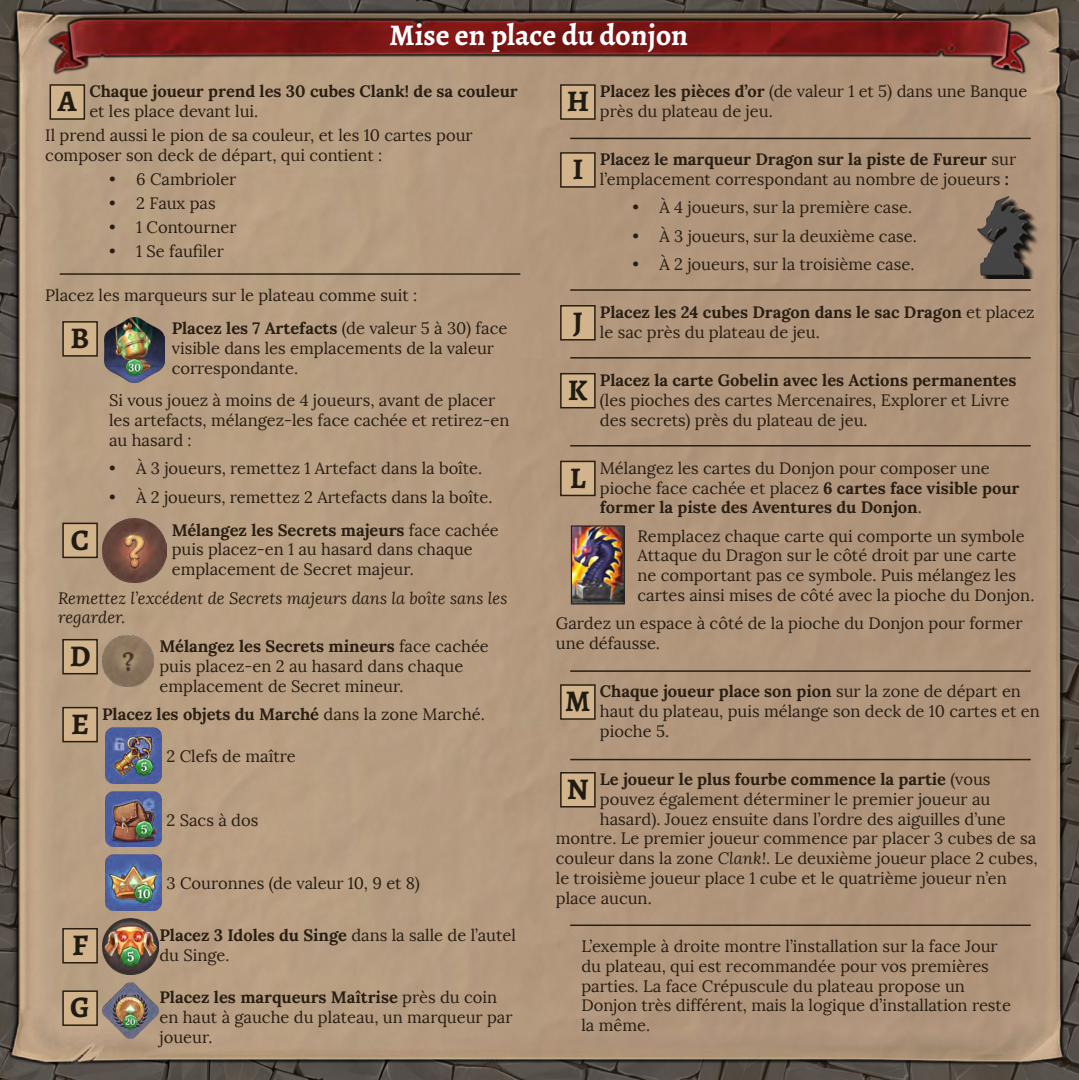
<style>
.page{position:relative;width:1079px;height:1080px;background:#fff}
.page>*{position:absolute;margin:0;border:0;box-sizing:border-box;transform-origin:0 0}
.t1{font:700 30px "Alegreya";color:#fff}
.t2{font:700 30px "Alegreya";color:#211b11}
.t3{font:16.5px/19.8px "Lora";color:#291e13}
.t4{font:700 16.5px/19.8px "Lora";color:#291e13}
.t5{font:italic 16.5px/19.8px "Lora";color:#291e13}
.s1{font-weight:700}
.s2{font-weight:400}
.s3{font-style:italic}
</style>
<div class="page">
<img style="left:0;top:0;width:1078px;height:1080px">
<img style="left:48px;top:17px;width:981px;height:59px">
<div style="left:50px;top:85px;width:34px;height:34px;background:#d1b38c"></div>
<div style="left:50px;top:84px;width:35px;height:36px;border:2px solid #291e13"></div>
<div style="left:63px;top:322px;width:34px;height:34px;background:#d1b38c"></div>
<div style="left:62px;top:321px;width:36px;height:36px;border:2px solid #291e13"></div>
<img style="left:105px;top:317px;width:59px;height:65px">
<div style="left:63px;top:523px;width:34px;height:34px;background:#d1b38c"></div>
<div style="left:62px;top:522px;width:36px;height:36px;border:2px solid #291e13"></div>
<img style="left:103px;top:518px;width:64px;height:64px">
<div style="left:63px;top:639px;width:34px;height:34px;background:#d1b38c"></div>
<div style="left:62px;top:639px;width:36px;height:35px;border:2px solid #291e13"></div>
<img style="left:103px;top:635px;width:51px;height:51px">
<div style="left:63px;top:707px;width:34px;height:34px;background:#d1b38c"></div>
<div style="left:62px;top:707px;width:36px;height:35px;border:2px solid #291e13"></div>
<img style="left:106px;top:727px;width:55px;height:56px">
<img style="left:106px;top:791px;width:55px;height:56px">
<img style="left:106px;top:854px;width:55px;height:56px">
<div style="left:63px;top:928px;width:34px;height:34px;background:#d1b38c"></div>
<div style="left:62px;top:928px;width:36px;height:35px;border:2px solid #291e13"></div>
<img style="left:103px;top:918px;width:56px;height:56px">
<div style="left:63px;top:991px;width:34px;height:34px;background:#d1b38c"></div>
<div style="left:62px;top:990px;width:36px;height:36px;border:2px solid #291e13"></div>
<img style="left:103px;top:982px;width:56px;height:56px">
<div style="left:561px;top:85px;width:34px;height:34px;background:#d1b38c"></div>
<div style="left:560px;top:84px;width:35px;height:36px;border:2px solid #291e13"></div>
<div style="left:561px;top:153px;width:34px;height:34px;background:#d1b38c"></div>
<div style="left:560px;top:152px;width:35px;height:36px;border:2px solid #291e13"></div>
<div style="left:561px;top:306px;width:34px;height:34px;background:#d1b38c"></div>
<div style="left:560px;top:305px;width:35px;height:35px;border:2px solid #291e13"></div>
<div style="left:561px;top:374px;width:34px;height:34px;background:#d1b38c"></div>
<div style="left:560px;top:373px;width:35px;height:35px;border:2px solid #291e13"></div>
<div style="left:561px;top:461px;width:34px;height:34px;background:#d1b38c"></div>
<div style="left:560px;top:461px;width:35px;height:35px;border:2px solid #291e13"></div>
<div style="left:561px;top:685px;width:34px;height:34px;background:#d1b38c"></div>
<div style="left:560px;top:684px;width:35px;height:36px;border:2px solid #291e13"></div>
<div style="left:561px;top:772px;width:34px;height:35px;background:#d1b38c"></div>
<div style="left:560px;top:772px;width:35px;height:35px;border:2px solid #291e13"></div>
<img style="left:573px;top:527px;width:49px;height:75px">
<div style="left:571px;top:525px;width:53px;height:79px;border:1px solid #231f20"></div>
<img style="left:971px;top:193px;width:67px;height:86px">
<hr style="left:570px;top:138px;width:460px;height:1px;background:#291e13">
<hr style="left:570px;top:289px;width:460px;height:2px;background:#291e13">
<hr style="left:570px;top:357px;width:460px;height:1px;background:#291e13">
<hr style="left:570px;top:445px;width:460px;height:1px;background:#291e13">
<hr style="left:570px;top:670px;width:460px;height:2px;background:#291e13">
<hr style="left:570px;top:759px;width:460px;height:1px;background:#291e13">
<hr style="left:570px;top:924px;width:460px;height:2px;background:#291e13">
<hr style="left:60px;top:273px;width:460px;height:2px;background:#291e13">
<h1 class="t1" style="left:389px;top:16px;width:300px">Mise en place du donjon</h1>
<h1 class="t2" style="left:58px;top:82px;width:20px">A</h1>
<p class="t4" style="left:89px;top:81px;width:430px">Chaque joueur prend les 30 cubes Clank! de sa couleur</p>
<p class="t3" style="left:45px;top:99px;width:429px;line-height:24px;text-indent:44px">et les place devant lui.<br>Il prend aussi le pion de sa couleur, et les 10 cartes pour</p>
<p class="t3" style="left:45px;top:145px;width:338px">composer son deck de départ, qui contient :</p>
<p class="t3" style="left:109px;top:169px;width:129px">• 6 Cambrioler</p>
<p class="t3" style="left:109px;top:193px;width:108px">• 2 Faux pas</p>
<p class="t3" style="left:109px;top:217px;width:129px">• 1 Contourner</p>
<p class="t3" style="left:109px;top:241px;width:116px">• 1 Se faufiler</p>
<p class="t3" style="left:45px;top:285px;width:373px">Placez les marqueurs sur le plateau comme suit :</p>
<h1 class="t2" style="left:71px;top:319px;width:20px">B</h1>
<p class="t3" style="left:172px;top:318px;width:337px"><span class="s1">Placez les 7 Artefacts</span> (de valeur 5 à 30) face visible dans les emplacements de la valeur correspondante.</p>
<p class="t3" style="left:109px;top:391px;width:402px">Si vous jouez à moins de 4 joueurs, avant de placer les artefacts, mélangez-les face cachée et retirez-en au hasard :</p>
<p class="t3" style="left:109px;top:458px;width:374px">• À 3 joueurs, remettez 1 Artefact dans la boîte.</p>
<p class="t3" style="left:109px;top:487px;width:385px">• À 2 joueurs, remettez 2 Artefacts dans la boîte.</p>
<h1 class="t2" style="left:71px;top:520px;width:20px">C</h1>
<p class="t3" style="left:172px;top:520px;width:328px"><span class="s1">Mélangez les Secrets majeurs</span> face cachée puis placez-en 1 au hasard dans chaque emplacement de Secret majeur.</p>
<p class="t5" style="left:58px;top:588px;width:451px">Remettez l’excédent de Secrets majeurs dans la boîte sans les regarder.</p>
<h1 class="t2" style="left:70px;top:636px;width:22px">D</h1>
<p class="t3" style="left:159px;top:636px;width:331px"><span class="s1">Mélangez les Secrets mineurs</span> face cachée puis placez-en 2 au hasard dans chaque emplacement de Secret mineur.</p>
<h1 class="t2" style="left:71px;top:704px;width:19px">E</h1>
<p class="t4" style="left:102px;top:704px;width:384px">Placez les objets du Marché <span class="s2">dans la zone Marché.</span></p>
<p class="t3" style="left:166px;top:746px;width:131px">2 Clefs de maître</p>
<p class="t3" style="left:166px;top:810px;width:93px">2 Sacs à dos</p>
<p class="t3" style="left:166px;top:873px;width:255px">3 Couronnes (de valeur 10, 9 et 8)</p>
<h1 class="t2" style="left:72px;top:925px;width:17px">F</h1>
<p class="t3" style="left:159px;top:925px;width:358px"><span class="s1">Placez 3 Idoles du Singe</span> dans la salle de l’autel du Singe.</p>
<h1 class="t2" style="left:70px;top:988px;width:21px">G</h1>
<p class="t3" style="left:159px;top:987px;width:354px"><span class="s1">Placez les marqueurs Maîtrise</span> près du coin en haut à gauche du plateau, un marqueur par joueur.</p>
<h1 class="t2" style="left:566px;top:82px;width:24px">H</h1>
<p class="t3" style="left:600px;top:82px;width:429px"><span class="s1">Placez les pièces d’or</span> (de valeur 1 et 5) dans une Banque près du plateau de jeu.</p>
<h1 class="t2" style="left:572px;top:150px;width:12px">I</h1>
<p class="t3" style="left:600px;top:149px;width:417px"><span class="s1">Placez le marqueur Dragon sur la piste de Fureur</span> sur l’emplacement correspondant au nombre de joueurs <span class="s1">:</span></p>
<p class="t3" style="left:632px;top:198px;width:281px">• À 4 joueurs, sur la première case.</p>
<p class="t3" style="left:632px;top:226px;width:286px">• À 3 joueurs, sur la deuxième case.</p>
<p class="t3" style="left:632px;top:254px;width:283px">• À 2 joueurs, sur la troisième case.</p>
<h1 class="t2" style="left:573px;top:303px;width:11px">J</h1>
<p class="t4" style="left:600px;top:302px;width:436px">Placez les 24 cubes Dragon dans le sac Dragon <span class="s2">et placez le sac près du plateau de jeu.</span></p>
<h1 class="t2" style="left:568px;top:371px;width:21px">K</h1>
<p class="t4" style="left:600px;top:370px;width:418px">Placez la carte Gobelin avec les Actions permanentes</p>
<p class="t3" style="left:600px;top:390px;width:411px">(les pioches des cartes Mercenaires, Explorer et Livre des secrets) près du plateau de jeu.</p>
<h1 class="t2" style="left:570px;top:458px;width:17px">L</h1>
<p class="t3" style="left:600px;top:458px;width:421px">Mélangez les cartes du Donjon pour composer une pioche face cachée et placez <span class="s1">6 cartes face visible pour former la piste des Aventures du Donjon</span>.</p>
<p class="t3" style="left:637px;top:526px;width:398px">Remplacez chaque carte qui comporte un symbole Attaque du Dragon sur le côté droit par une carte ne comportant pas ce symbole. Puis mélangez les cartes ainsi mises de côté avec la pioche du Donjon.</p>
<p class="t3" style="left:556px;top:613px;width:468px">Gardez un espace à côté de la pioche du Donjon pour former une défausse.</p>
<h1 class="t2" style="left:565px;top:682px;width:27px">M</h1>
<p class="t3" style="left:600px;top:681px;width:441px"><span class="s1">Chaque joueur place son pion</span> sur la zone de départ en haut du plateau, puis mélange son deck de 10 cartes et en pioche 5.</p>
<h1 class="t2" style="left:567px;top:769px;width:23px">N</h1>
<p class="t4" style="left:600px;top:769px;width:392px">Le joueur le plus fourbe commence la partie <span class="s2">(vous</span></p>
<p class="t3" style="left:600px;top:789px;width:392px">pouvez également déterminer le premier joueur au</p>
<p class="t3" style="left:600px;top:809px;width:407px">hasard). Jouez ensuite dans l’ordre des aiguilles d’une</p>
<p class="t3" style="left:556px;top:829px;width:482px">montre. Le premier joueur commence par placer 3 cubes de sa</p>
<p class="t3" style="left:556px;top:848px;width:483px">couleur dans la zone <span class="s3">Clank!</span>. Le deuxième joueur place 2 cubes,</p>
<p class="t3" style="left:556px;top:868px;width:452px">le troisième joueur place 1 cube et le quatrième joueur n’en</p>
<p class="t3" style="left:556px;top:888px;width:97px">place aucun.</p>
<p class="t3" style="left:581px;top:936px;width:431px">L’exemple à droite montre l’installation sur la face Jour du plateau, qui est recommandée pour vos premières parties. La face Crépuscule du plateau propose un Donjon très différent, mais la logique d’installation reste la même.</p>
</div>
